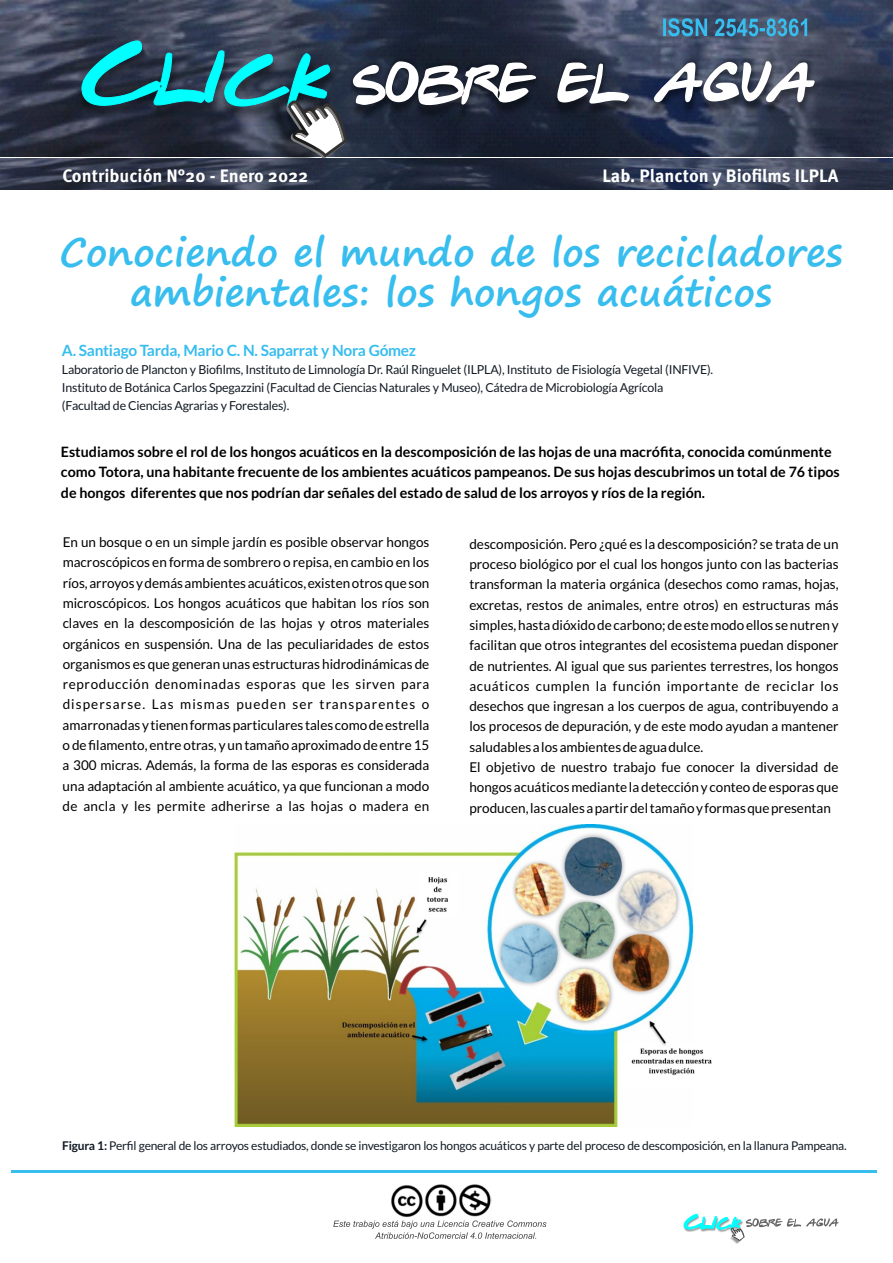
<style>
.page{position:relative;width:893px;height:1263px;background:#fff}
.page>*{position:absolute;margin:0;border:0;box-sizing:border-box;transform-origin:0 0}
.t1{font:700 38.1px/40.8px "Segoe Print";color:#37bdee;text-align:center}
.t2{font:700 18px "Meta Pro";color:#fff}
.t3{font:700 15.45px "Lato";letter-spacing:-.02em;color:#37bdee}
.t4{font:700 14.25px/20.1px "Lato";color:#000}
.t5{font:13.5px/20.2px "Lato";color:#000;text-align:justify}
.t6{font:12.3px/17.7px "Lato";letter-spacing:-.015em;color:#111a24}
.t7{font:12px "Lato";letter-spacing:-.015em;color:#111a24}
.s1{font-weight:700}
</style>
<div class="page">
<img style="left:234px;top:824px;width:478px;height:303px">
<img style="left:0;top:0;width:893px;height:189px">
<div style="left:72px;top:39px;width:269px;height:91px;background:#231f20;opacity:.49"></div>
<svg style="left:82px;top:18px;width:733px;height:158px;background:#3d5061"></svg>
<hr style="left:11px;top:1170px;width:866px;height:3px;background:#37bdee">
<div style="left:682px;top:1214px;width:61px;height:21px;background:#231f20;opacity:.49"></div>
<svg style="left:684px;top:1213px;width:154px;height:31px"></svg>
<img style="left:391px;top:1184px;width:101px;height:33px">
<svg style="left:333px;top:1220px;width:213px;height:19px"></svg>
<h2 class="t2" style="left:62px;top:168px;width:248px">Contribución N°20 - Enero 2022</h2>
<h2 class="t2" style="left:602px;top:168px;width:237px">Lab. Plancton y Biofilms ILPLA</h2>
<h1 class="t1" style="left:60px;top:235px;width:784px">Conociendo el mundo de los recicladores ambientales: los hongos acuáticos</h1>
<p class="t3" style="left:62px;top:343px;width:356px">A. Santiago Tarda, Mario C. N. Saparrat y Nora Gómez</p>
<p class="t6" style="left:62px;top:362px;width:653px">Laboratorio de Plancton y Biofilms, Instituto de Limnología Dr. Raúl Ringuelet (ILPLA), Instituto de Fisiología Vegetal (INFIVE).<br>Instituto de Botánica Carlos Spegazzini (Facultad de Ciencias Naturales y Museo), Cátedra de Microbiología Agrícola (Facultad de Ciencias Agrarias y Forestales).</p>
<p class="t4" style="left:61px;top:443px;width:780px">Estudiamos sobre el rol de los hongos acuáticos en la descomposición de las hojas de una macrófita, conocida comúnmente como Totora, una habitante frecuente de los ambientes acuáticos pampeanos. De sus hojas descubrimos un total de 76 tipos de hongos diferentes que nos podrían dar señales del estado de salud de los arroyos y ríos de la región.</p>
<p class="t5" style="left:63px;top:533px;width:368px">En un bosque o en un simple jardín es posible observar hongos macroscópicos en forma de sombrero o repisa, en cambio en los ríos, arroyos y demás ambientes acuáticos, existen otros que son microscópicos. Los hongos acuáticos que habitan los ríos son claves en la descomposición de las hojas y otros materiales orgánicos en suspensión. Una de las peculiaridades de estos organismos es que generan unas estructuras hidrodinámicas de reproducción denominadas esporas que les sirven para dispersarse. Las mismas pueden ser transparentes o amarronadas y tienen formas particulares tales como de estrella o de filamento, entre otras, y un tamaño aproximado de entre 15 a 300 micras. Además, la forma de las esporas es considerada una adaptación al ambiente acuático, ya que funcionan a modo de ancla y les permite adherirse a las hojas o madera en</p>
<p class="t5" style="left:469px;top:535px;width:371px;text-align:left">descomposición. Pero ¿qué es la descomposición? se trata de un proceso biológico por el cual los hongos junto con las bacterias transforman la materia orgánica (desechos como ramas, hojas, excretas, restos de animales, entre otros) en estructuras más simples, hasta dióxido de carbono; de este modo ellos se nutren y facilitan que otros integrantes del ecosistema puedan disponer de nutrientes. Al igual que sus parientes terrestres, los hongos acuáticos cumplen la función importante de reciclar los desechos que ingresan a los cuerpos de agua, contribuyendo a los procesos de depuración, y de este modo ayudan a mantener saludables a los ambientes de agua dulce.<br>El objetivo de nuestro trabajo fue conocer la diversidad de hongos acuáticos mediante la detección y conteo de esporas que producen, las cuales a partir del tamaño y formas que presentan</p>
<p class="t7" style="left:62px;top:1140px;width:786px"><span class="s1">Figura 1:</span> Perfil general de los arroyos estudiados, donde se investigaron los hongos acuáticos y parte del proceso de descomposición, en la llanura Pampeana.</p>
</div>
